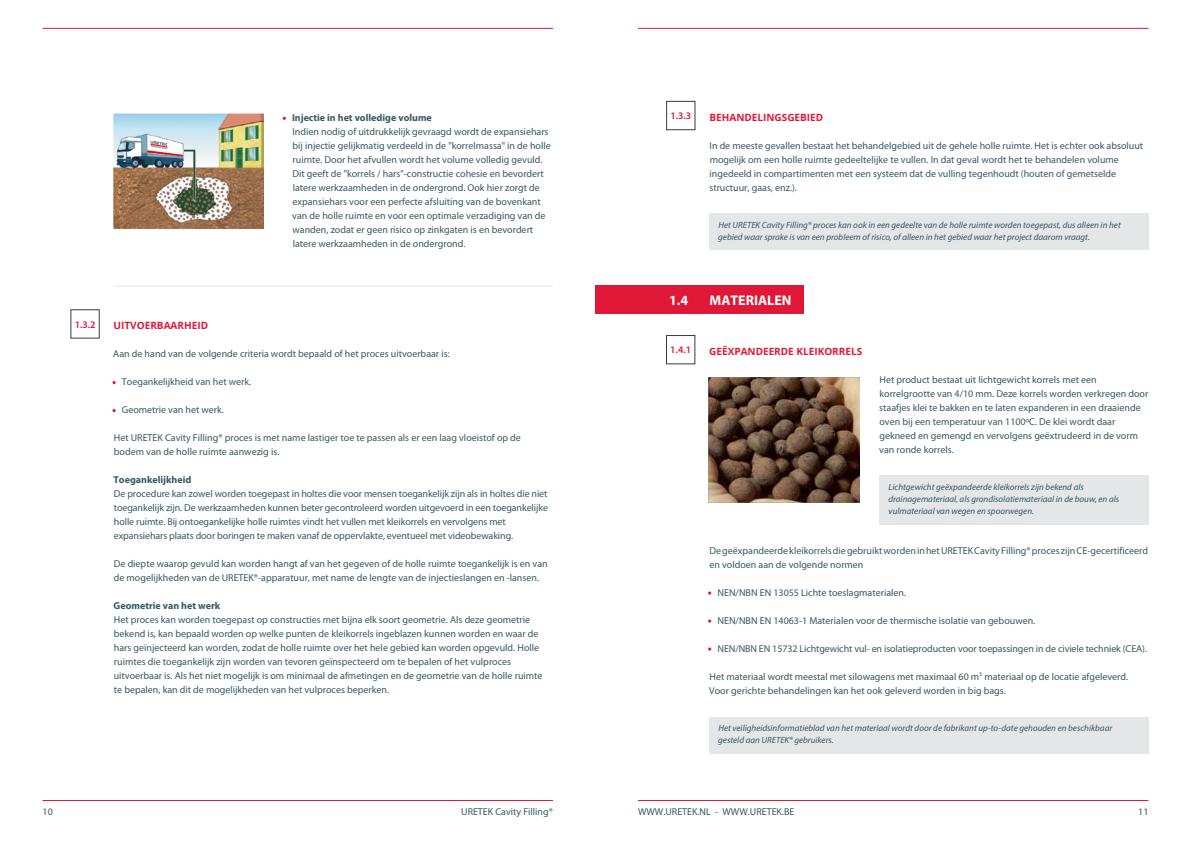
<style>
.page{position:relative;width:1191px;height:842px;background:#fff}
.page>*{position:absolute;margin:0;border:0;box-sizing:border-box;transform-origin:0 0}
.t1{font:700 14px "Myriad Pro";color:#fff}
.Body{font:10px/14px "Myriad Pro";color:#365963}
.t2{font:700 10px "Open Sans";color:#e01736}
.Body-2{font:700 10px "Myriad Pro";color:#365963}
.t3{font:600 10px "Myriad Pro";color:#e01736}
.Panel_grijs{font:italic 9px/12px "Myriad Pro";color:#365963}
.s1{color:#e01736}
.s2{font-weight:700}
</style>
<div class="page">
<hr style="left:43px;top:800px;width:510px;height:1px;background:#e01736">
<hr style="left:43px;top:28px;width:510px;height:1px;background:#e01736">
<hr style="left:638px;top:800px;width:510px;height:1px;background:#e01736">
<hr style="left:638px;top:28px;width:510px;height:1px;background:#e01736">
<div style="left:666px;top:101px;width:29px;height:29px;border:1px solid #353b40"></div>
<hr style="left:113px;top:285px;width:440px;height:1px;background:#e5e6e8">
<div style="left:709px;top:213px;width:439px;height:37px;background:#e5e6e8"></div>
<div style="left:709px;top:717px;width:439px;height:36px;background:#e5e6e8"></div>
<div style="left:879px;top:476px;width:269px;height:49px;background:#e5e6e8"></div>
<div style="left:595px;top:285px;width:209px;height:29px;background:#e01736"></div>
<div style="left:666px;top:335px;width:29px;height:29px;border:1px solid #353b40"></div>
<img style="left:709px;top:377px;width:150px;height:125px">
<img style="left:113px;top:113px;width:151px;height:116px">
<p class="Body" style="left:292px;top:111px;width:260px;text-indent:-9px"><span class="s1">•</span> <span class="s2">Injectie in het volledige volume<br></span>Indien nodig of uitdrukkelijk gevraagd wordt de expansiehars bij injectie gelijkmatig verdeeld in de "korrelmassa" in de holle ruimte. Door het afvullen wordt het volume volledig gevuld.<br>Dit geeft de "korrels / hars"-constructie cohesie en bevordert latere werkzaamheden in de ondergrond. Ook hier zorgt de expansiehars voor een perfecte afsluiting van de bovenkant van de holle ruimte en voor een optimale verzadiging van de wanden, zodat er geen risico op zinkgaten is en bevordert latere werkzaamheden in de ondergrond.</p>
<p class="t3" style="left:75px;top:318px;width:22px">1.3.2</p>
<p class="t2" style="left:114px;top:318px;width:96px">UITVOERBAARHEID</p>
<p class="Body" style="left:113px;top:347px;width:338px">Aan de hand van de volgende criteria wordt bepaald of het proces uitvoerbaar is:</p>
<p class="Body" style="left:113px;top:375px;width:140px"><span class="s1">•</span> Toegankelijkheid van het werk.</p>
<p class="Body" style="left:113px;top:403px;width:113px"><span class="s1">•</span> Geometrie van het werk.</p>
<p class="Body" style="left:114px;top:431px;width:408px">Het URETEK Cavity Filling® proces is met name lastiger toe te passen als er een laag vloeistof op de bodem van de holle ruimte aanwezig is.</p>
<p class="Body-2" style="left:113px;top:474px;width:79px">Toegankelijkheid</p>
<p class="Body" style="left:114px;top:487px;width:436px">De procedure kan zowel worden toegepast in holtes die voor mensen toegankelijk zijn als in holtes die niet toegankelijk zijn. De werkzaamheden kunnen beter gecontroleerd worden uitgevoerd in een toegankelijke holle ruimte. Bij ontoegankelijke holle ruimtes vindt het vullen met kleikorrels en vervolgens met expansiehars plaats door boringen te maken vanaf de oppervlakte, eventueel met videobewaking.</p>
<p class="Body" style="left:114px;top:557px;width:435px">De diepte waarop gevuld kan worden hangt af van het gegeven of de holle ruimte toegankelijk is en van de mogelijkheden van de URETEK®-apparatuur, met name de lengte van de injectieslangen en -lansen.</p>
<p class="Body-2" style="left:114px;top:600px;width:108px">Geometrie van het werk</p>
<p class="Body" style="left:114px;top:613px;width:430px">Het proces kan worden toegepast op constructies met bijna elk soort geometrie. Als deze geometrie bekend is, kan bepaald worden op welke punten de kleikorrels ingeblazen kunnen worden en waar de hars geïnjecteerd kan worden, zodat de holle ruimte over het hele gebied kan worden opgevuld. Holle ruimtes die toegankelijk zijn worden van tevoren geïnspecteerd om te bepalen of het vulproces uitvoerbaar is. Als het niet mogelijk is om minimaal de afmetingen en de geometrie van de holle ruimte te bepalen, kan dit de mogelijkheden van het vulproces beperken.</p>
<p class="t3" style="left:670px;top:110px;width:22px">1.3.3</p>
<p class="t2" style="left:709px;top:110px;width:115px">BEHANDELINGSGEBIED</p>
<p class="Body" style="left:709px;top:139px;width:435px">In de meeste gevallen bestaat het behandelgebied uit de gehele holle ruimte. Het is echter ook absoluut mogelijk om een holle ruimte gedeeltelijke te vullen. In dat geval wordt het te behandelen volume ingedeeld in compartimenten met een systeem dat de vulling tegenhoudt (houten of gemetselde structuur, gaas, enz.).</p>
<p class="Panel_grijs" style="left:718px;top:219px;width:404px">Het URETEK Cavity Filling® proces kan ook in een gedeelte van de holle ruimte worden toegepast, dus alleen in het gebied waar sprake is van een probleem of risico, of alleen in het gebied waar het project daarom vraagt.</p>
<p class="t1" style="left:669px;top:292px;width:21px">1.4</p>
<p class="t1" style="left:709px;top:292px;width:83px">MATERIALEN</p>
<p class="t3" style="left:670px;top:344px;width:22px">1.4.1</p>
<p class="t2" style="left:709px;top:344px;width:154px">GEËXPANDEERDE KLEIKORRELS</p>
<p class="Body" style="left:879px;top:373px;width:270px">Het product bestaat uit lichtgewicht korrels met een korrelgrootte van 4/10 mm. Deze korrels worden verkregen door staafjes klei te bakken en te laten expanderen in een draaiende oven bij een temperatuur van 1100ºC. De klei wordt daar gekneed en gemengd en vervolgens geëxtrudeerd in de vorm van ronde korrels.</p>
<p class="Panel_grijs" style="left:888px;top:481px;width:232px">Lichtgewicht geëxpandeerde kleikorrels zijn bekend als drainagemateriaal, als grondisolatiemateriaal in de bouw, en als vulmateriaal van wegen en spoorwegen.</p>
<p class="Body" style="left:709px;top:543px;width:440px">De geëxpandeerde kleikorrels die gebruikt worden in het URETEK Cavity Filling® proces zijn CE-gecertificeerd en voldoen aan de volgende normen</p>
<p class="Body" style="left:708px;top:585px;width:199px"><span class="s1">•</span> NEN/NBN EN 13055 Lichte toeslagmaterialen.</p>
<p class="Body" style="left:708px;top:613px;width:328px"><span class="s1">•</span> NEN/NBN EN 14063-1 Materialen voor de thermische isolatie van gebouwen.</p>
<p class="Body" style="left:708px;top:641px;width:440px"><span class="s1">•</span> NEN/NBN EN 15732 Lichtgewicht vul- en isolatieproducten voor toepassingen in de civiele techniek (CEA).</p>
<p class="Body" style="left:709px;top:669px;width:420px">Het materiaal wordt meestal met silowagens met maximaal 60 m<sup>3</sup> materiaal op de locatie afgeleverd.<br>Voor gerichte behandelingen kan het ook geleverd worden in big bags.</p>
<p class="Panel_grijs" style="left:718px;top:722px;width:395px">Het veiligheidsinformatieblad van het materiaal wordt door de fabrikant up-to-date gehouden en beschikbaar gesteld aan URETEK® gebruikers.</p>
<p class="Body" style="left:43px;top:805px;width:12px">10</p>
<p class="Body" style="left:461px;top:805px;width:93px">URETEK Cavity Filling®</p>
<p class="Body" style="left:638px;top:805px;width:158px">WWW.URETEK.NL - WWW.URETEK.BE</p>
<p class="Body" style="left:1138px;top:805px;width:12px">11</p>
</div>
